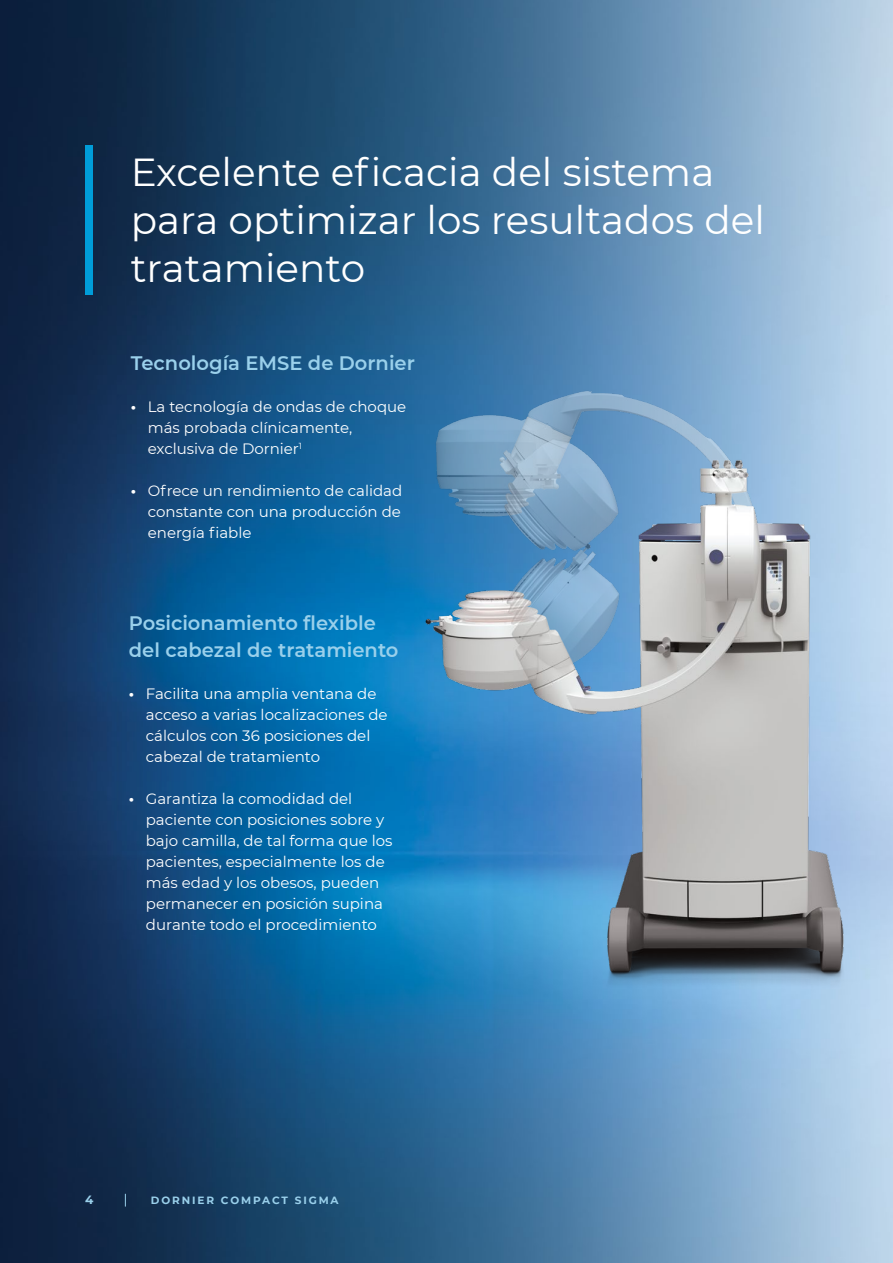
<style>
.page{position:relative;width:893px;height:1263px;background:#fff}
.page>*{position:absolute;margin:0;border:0;box-sizing:border-box;transform-origin:0 0}
.t1{font:39px/48px "Montserrat";color:#fff}
.t2{font:600 19.5px/27px "Montserrat";color:#9ad0eb}
.t3{font:15px/21px "Montserrat";color:#fff}
.t4{font:700 12px "Montserrat";color:#9ad0eb}
.t5{font:700 10.5px "Montserrat";letter-spacing:.18em;color:#9ad0eb}
.s1{font-weight:700}
</style>
<div class="page">
<img style="left:0;top:0;width:893px;height:1263px">
<div style="left:85px;top:145px;width:7px;height:150px;background:#009dd9"></div>
<svg style="left:125px;top:1194px;width:1px;height:12px"></svg>
<img style="left:110px;top:373px;width:783px;height:672px">
<h1 class="t1" style="left:131px;top:147px;width:636px">Excelente eficacia del sistema para optimizar los resultados del tratamiento</h1>
<h2 class="t2" style="left:131px;top:348px;width:286px">Tecnología EMSE de Dornier</h2>
<p class="t3" style="left:148px;top:396px;width:260px;text-indent:-17px"><span class="s1">•</span> La tecnología de ondas de choque más probada clínicamente, exclusiva de Dornier<sup>1</sup></p>
<p class="t3" style="left:148px;top:480px;width:256px;text-align:justify;text-indent:-17px"><span class="s1">•</span> Ofrece un rendimiento de calidad constante con una producción de energía fiable</p>
<h2 class="t2" style="left:129px;top:609px;width:271px">Posicionamiento flexible del cabezal de tratamiento</h2>
<p class="t3" style="left:146px;top:683px;width:243px;text-indent:-17px"><span class="s1">•</span> Facilita una amplia ventana de acceso a varias localizaciones de cálculos con 36 posiciones del cabezal de tratamiento</p>
<p class="t3" style="left:146px;top:788px;width:248px;text-indent:-17px"><span class="s1">•</span> Garantiza la comodidad del paciente con posiciones sobre y bajo camilla, de tal forma que los pacientes, especialmente los de más edad y los obesos, pueden permanecer en posición supina durante todo el procedimiento</p>
<p class="t4" style="left:85px;top:1191px;width:10px">4</p>
<p class="t5" style="left:151px;top:1193px;width:189px">DORNIER COMPACT SIGMA</p>
</div>
